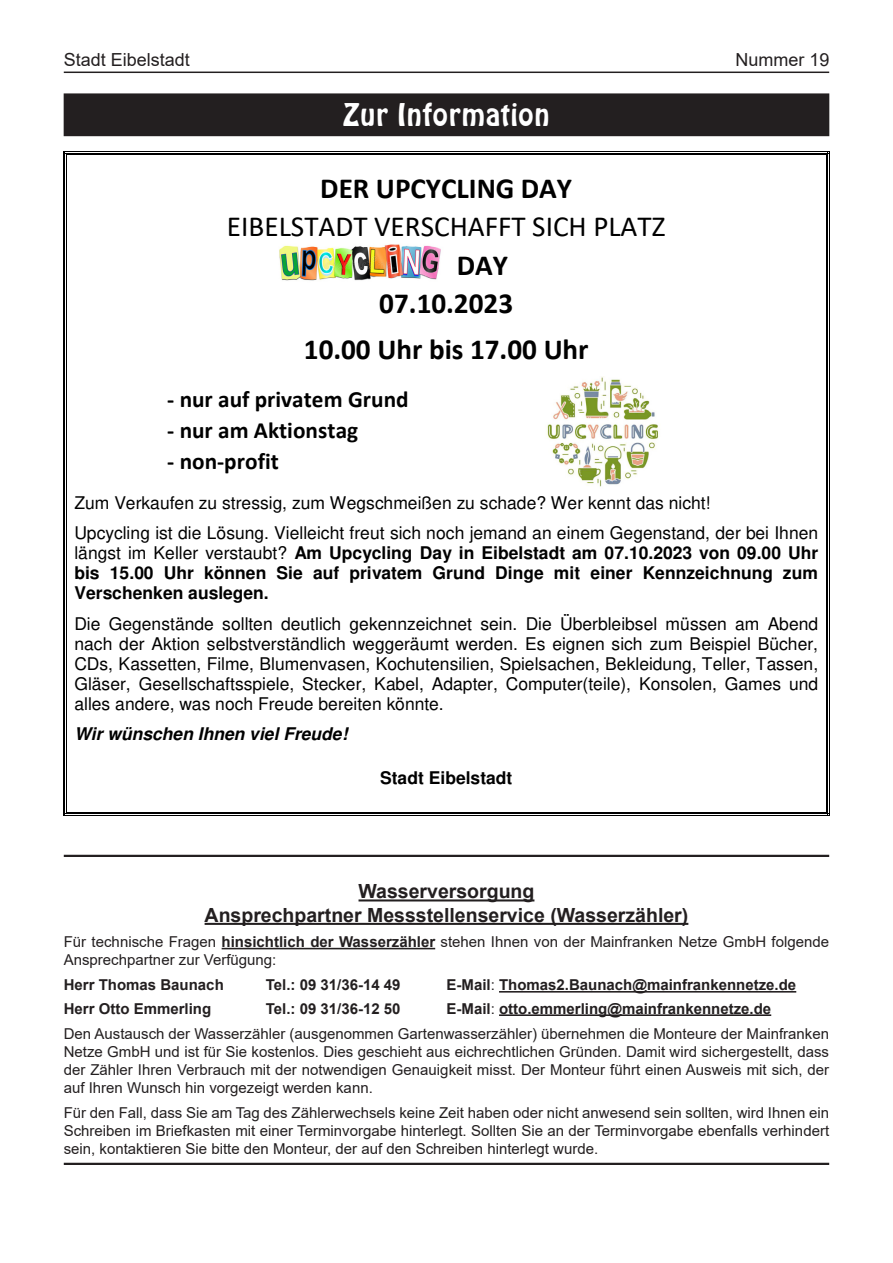
<style>
.page{position:relative;width:893px;height:1263px;background:#fff}
.page>*{position:absolute;margin:0;border:0;box-sizing:border-box;transform-origin:0 0}
.t1{font:30px "Hobo BT";color:#fff}
.t2{font:700 29.25px/38.2px "Calibri";color:#000;text-align:right}
.t3{font:29.25px "Calibri";color:#000}
.t4{font:700 23.25px "Calibri";color:#000}
.t5{font:700 19.5px/23.4px "Arial";color:#231f20;text-align:center}
.t6{font:18px "Arial";color:#231f20}
.t7{font:17.55px/20.1px "Helvetica";color:#000}
.t8{font:700 17.55px/20.1px "Helvetica";color:#000;text-align:justify}
.t9{font:italic 700 17.55px "Helvetica";color:#000}
.t10{font:15px/18px "Arial";color:#231f20}
.t11{font:700 15px "Arial";color:#231f20}
.s1{font-weight:400}
.s2{font-weight:700}
</style>
<div class="page">
<hr style="left:64px;top:72px;width:765px;height:1px;background:#231f20">
<div style="left:64px;top:94px;width:765px;height:42px;background:#231f20"></div>
<hr style="left:66px;top:151px;width:760px;height:1px;background:#000">
<hr style="left:66px;top:153px;width:760px;height:1px;background:#000">
<hr style="left:66px;top:154px;width:760px;height:1px;background:#000">
<svg style="left:63px;top:151px;width:4px;height:19px"></svg>
<svg style="left:826px;top:151px;width:4px;height:19px"></svg>
<hr style="left:63px;top:170px;width:1px;height:39px;background:#000">
<hr style="left:64px;top:170px;width:1px;height:39px;background:#000">
<hr style="left:66px;top:170px;width:1px;height:39px;background:#000">
<hr style="left:829px;top:170px;width:1px;height:39px;background:#000">
<hr style="left:827px;top:170px;width:1px;height:39px;background:#000">
<hr style="left:826px;top:170px;width:1px;height:39px;background:#000">
<hr style="left:63px;top:209px;width:1px;height:38px;background:#000">
<hr style="left:64px;top:209px;width:1px;height:38px;background:#000">
<hr style="left:66px;top:209px;width:1px;height:38px;background:#000">
<hr style="left:829px;top:209px;width:1px;height:38px;background:#000">
<hr style="left:827px;top:209px;width:1px;height:38px;background:#000">
<hr style="left:826px;top:209px;width:1px;height:38px;background:#000">
<hr style="left:63px;top:247px;width:1px;height:38px;background:#000">
<hr style="left:64px;top:247px;width:1px;height:38px;background:#000">
<hr style="left:66px;top:247px;width:1px;height:38px;background:#000">
<hr style="left:829px;top:247px;width:1px;height:38px;background:#000">
<hr style="left:827px;top:247px;width:1px;height:38px;background:#000">
<hr style="left:826px;top:247px;width:1px;height:38px;background:#000">
<hr style="left:63px;top:285px;width:1px;height:39px;background:#000">
<hr style="left:64px;top:285px;width:1px;height:39px;background:#000">
<hr style="left:66px;top:285px;width:1px;height:39px;background:#000">
<hr style="left:829px;top:285px;width:1px;height:39px;background:#000">
<hr style="left:827px;top:285px;width:1px;height:39px;background:#000">
<hr style="left:826px;top:285px;width:1px;height:39px;background:#000">
<svg style="left:63px;top:324px;width:4px;height:7px"></svg>
<svg style="left:826px;top:324px;width:4px;height:7px"></svg>
<hr style="left:63px;top:331px;width:1px;height:39px;background:#000">
<hr style="left:64px;top:331px;width:1px;height:39px;background:#000">
<hr style="left:66px;top:331px;width:1px;height:39px;background:#000">
<hr style="left:829px;top:331px;width:1px;height:39px;background:#000">
<hr style="left:827px;top:331px;width:1px;height:39px;background:#000">
<hr style="left:826px;top:331px;width:1px;height:39px;background:#000">
<svg style="left:63px;top:370px;width:4px;height:15px"></svg>
<svg style="left:826px;top:370px;width:4px;height:15px"></svg>
<hr style="left:63px;top:385px;width:1px;height:31px;background:#000">
<hr style="left:64px;top:385px;width:1px;height:31px;background:#000">
<hr style="left:66px;top:385px;width:1px;height:31px;background:#000">
<hr style="left:829px;top:385px;width:1px;height:31px;background:#000">
<hr style="left:827px;top:385px;width:1px;height:31px;background:#000">
<hr style="left:826px;top:385px;width:1px;height:31px;background:#000">
<hr style="left:63px;top:416px;width:1px;height:31px;background:#000">
<hr style="left:64px;top:416px;width:1px;height:31px;background:#000">
<hr style="left:66px;top:416px;width:1px;height:31px;background:#000">
<hr style="left:829px;top:416px;width:1px;height:31px;background:#000">
<hr style="left:827px;top:416px;width:1px;height:31px;background:#000">
<hr style="left:826px;top:416px;width:1px;height:31px;background:#000">
<hr style="left:63px;top:447px;width:1px;height:30px;background:#000">
<hr style="left:64px;top:447px;width:1px;height:30px;background:#000">
<hr style="left:66px;top:447px;width:1px;height:30px;background:#000">
<hr style="left:829px;top:447px;width:1px;height:30px;background:#000">
<hr style="left:827px;top:447px;width:1px;height:30px;background:#000">
<hr style="left:826px;top:447px;width:1px;height:30px;background:#000">
<hr style="left:66px;top:815px;width:760px;height:1px;background:#000">
<hr style="left:66px;top:813px;width:760px;height:1px;background:#000">
<hr style="left:66px;top:812px;width:760px;height:1px;background:#000">
<svg style="left:63px;top:477px;width:4px;height:339px"></svg>
<svg style="left:826px;top:477px;width:4px;height:339px"></svg>
<img style="left:279px;top:244px;width:162px;height:37px">
<img style="left:546px;top:377px;width:114px;height:110px">
<hr style="left:64px;top:855px;width:765px;height:2px;background:#231f20">
<hr style="left:358px;top:899px;width:176px;height:2px;background:#231f20">
<hr style="left:205px;top:923px;width:483px;height:2px;background:#231f20">
<hr style="left:222px;top:948px;width:213px;height:1px;background:#231f20">
<hr style="left:499px;top:991px;width:297px;height:1px;background:#231f20">
<hr style="left:499px;top:1014px;width:272px;height:2px;background:#231f20">
<hr style="left:64px;top:1163px;width:765px;height:2px;background:#231f20">
<p class="t6" style="left:64px;top:48px;width:128px">Stadt Eibelstadt</p>
<p class="t6" style="left:735px;top:48px;width:96px">Nummer 19</p>
<h1 class="t1" style="left:343px;top:97px;width:209px">Zur Information</h1>
<h2 class="t2" style="left:320px;top:168px;width:253px">DER UPCYCLING DAY</h2>
<h2 class="t3" style="left:227px;top:206px;width:440px">EIBELSTADT VERSCHAFFT SICH PLATZ</h2>
<h2 class="t2" style="left:379px;top:245px;width:135px">DAY<br>07.10.2023</h2>
<h2 class="t2" style="left:304px;top:330px;width:286px">10.00 Uhr bis 17.00 Uhr</h2>
<h3 class="t4" style="left:167px;top:383px;width:243px">- nur auf privatem Grund</h3>
<h3 class="t4" style="left:167px;top:414px;width:193px">- nur am Aktionstag</h3>
<h3 class="t4" style="left:167px;top:444px;width:113px">- non-profit</h3>
<p class="t7" style="left:74px;top:488px;width:745px;line-height:30.2px">Zum Verkaufen zu stressig, zum Wegschmeißen zu schade? Wer kennt das nicht!<br>Upcycling ist die Lösung. Vielleicht freut sich noch jemand an einem Gegenstand, der bei Ihnen</p>
<p class="t8" style="left:74px;top:544px;width:745px"><span class="s1">längst im Keller verstaubt?</span> Am Upcycling Day in Eibelstadt am 07.10.2023 von 09.00 Uhr bis 15.00 Uhr können Sie auf privatem Grund Dinge mit einer Kennzeichnung zum Verschenken auslegen.</p>
<p class="t7" style="left:74px;top:613px;width:745px;text-align:justify">Die Gegenstände sollten deutlich gekennzeichnet sein. Die Überbleibsel müssen am Abend nach der Aktion selbstverständlich weggeräumt werden. Es eignen sich zum Beispiel Bücher, CDs, Kassetten, Filme, Blumenvasen, Kochutensilien, Spielsachen, Bekleidung, Teller, Tassen, Gläser, Gesellschaftsspiele, Stecker, Kabel, Adapter, Computer(teile), Konsolen, Games und alles andere, was noch Freude bereiten könnte.</p>
<p class="t9" style="left:74px;top:724px;width:275px">Wir wünschen Ihnen viel Freude!</p>
<p class="t8" style="left:380px;top:769px;width:134px">Stadt Eibelstadt</p>
<h3 class="t5" style="left:205px;top:880px;width:485px">Wasserversorgung<br>Ansprechpartner Messstellenservice (Wasserzähler)</h3>
<p class="t10" style="left:64px;top:933px;width:767px">Für technische Fragen <span class="s2">hinsichtlich der Wasserzähler</span> stehen Ihnen von der Mainfranken Netze GmbH folgende<br>Ansprechpartner zur Verfügung:</p>
<p class="t11" style="left:64px;top:974px;width:162px">Herr Thomas Baunach</p>
<p class="t11" style="left:266px;top:974px;width:136px">Tel.: 09 31/36-14 49</p>
<p class="t11" style="left:447px;top:974px;width:351px">E-Mail<span class="s1">:</span> Thomas2.Baunach@mainfrankennetze.de</p>
<p class="t11" style="left:64px;top:998px;width:149px">Herr Otto Emmerling</p>
<p class="t11" style="left:266px;top:998px;width:136px">Tel.: 09 31/36-12 50</p>
<p class="t10" style="left:64px;top:996px;width:767px;line-height:25.2px;text-indent:383px"><span class="s2">E-Mail</span>: <span class="s2">otto.emmerling@mainfrankennetze.de<br></span>Den Austausch der Wasserzähler (ausgenommen Gartenwasserzähler) übernehmen die Monteure der Mainfranken</p>
<p class="t10" style="left:64px;top:1042px;width:767px;text-align:justify">Netze GmbH und ist für Sie kostenlos. Dies geschieht aus eichrechtlichen Gründen. Damit wird sichergestellt, dass der Zähler Ihren Verbrauch mit der notwendigen Genauigkeit misst. Der Monteur führt einen Ausweis mit sich, der auf Ihren Wunsch hin vorgezeigt werden kann.</p>
<p class="t10" style="left:64px;top:1104px;width:767px;text-align:justify">Für den Fall, dass Sie am Tag des Zählerwechsels keine Zeit haben oder nicht anwesend sein sollten, wird Ihnen ein Schreiben im Briefkasten mit einer Terminvorgabe hinterlegt. Sollten Sie an der Terminvorgabe ebenfalls verhindert sein, kontaktieren Sie bitte den Monteur, der auf den Schreiben hinterlegt wurde.</p>
</div>
